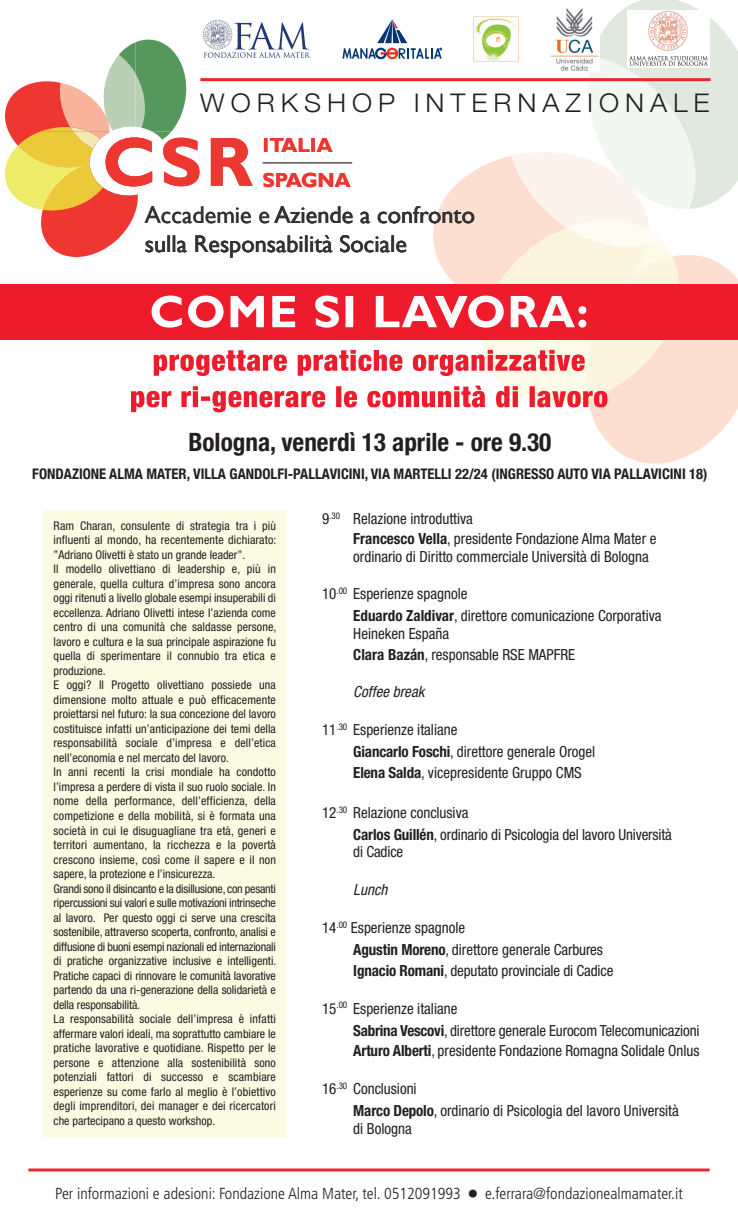
<style>
.page{position:relative;width:738px;height:1219px;background:#fff}
.page>*{position:absolute;margin:0;border:0;box-sizing:border-box;transform-origin:0 0}
.t1{font:700 69.9px "Gill Sans";color:#ee3731}
.t2{font:300 25.6px "Helvetica Neue";letter-spacing:.22em;color:#231f20;scale:1.05 1}
.t3{font:700 condensed 25.2px "Helvetica Neue";color:#231f20}
.t4{font:24.1px "Gill Sans";color:#333}
.t5{font:700 20.3px "Gill Sans";color:#ee3731}
.t6{font:300 condensed 16px "Frutiger";color:#231f20}
.t7{font:condensed 15.3px/22px "Helvetica Neue";color:#231f20}
.t8{font:italic condensed 15.3px "Helvetica Neue";letter-spacing:.005em;color:#231f20}
.t9{font:700 condensed 14.6px "Helvetica Neue";color:#231f20}
.t10{font:condensed 12px/14.5px "Helvetica Neue";letter-spacing:.01em;color:#231f20}
.s1{font-weight:700}
.s2{font-family:"Universal Newswith Comm Pi";font-weight:400;font-stretch:normal}
</style>
<div class="page">
<img style="left:324px;top:0;width:413px;height:464px">
<div style="left:0;top:284px;width:737px;height:55px;background:#ee1b2d"></div>
<hr style="left:262px;top:162px;width:90px;height:2px;background:#333">
<svg style="left:4px;top:39px;width:182px;height:218px"></svg>
<div style="left:43px;top:511px;width:243px;height:626px;background:#fafbe3"></div>
<svg style="left:342px;top:19px;width:99px;height:40px"></svg>
<svg style="left:131px;top:386px;width:476px;height:26px"></svg>
<svg style="left:154px;top:350px;width:430px;height:26px"></svg>
<hr style="left:28px;top:1168px;width:681px;height:3px;background:#e9282d">
<hr style="left:200px;top:78px;width:510px;height:3px;background:#e9282d">
<img style="left:203px;top:19px;width:108px;height:39px">
<svg style="left:470px;top:17px;width:51px;height:45px"></svg>
<img style="left:473px;top:17px;width:45px;height:45px">
<img style="left:549px;top:7px;width:50px;height:65px">
<img style="left:627px;top:11px;width:82px;height:57px">
<svg style="left:151px;top:296px;width:435px;height:32px"></svg>
<h2 class="t2" style="left:200px;top:87px;width:486px">WORKSHOP INTERNAZIONALE</h2>
<h1 class="t1" style="left:102px;top:121px;width:152px">CSR</h1>
<h3 class="t5" style="left:262px;top:133px;width:71px">ITALIA</h3>
<h3 class="t5" style="left:262px;top:168px;width:89px">SPAGNA</h3>
<h3 class="t4" style="left:145px;top:200px;width:331px">Accademie e Aziende a confronto</h3>
<h3 class="t4" style="left:145px;top:229px;width:263px">sulla Responsabilità Sociale</h3>
<h3 class="t3" style="left:188px;top:427px;width:364px">BOLOGNA, VENERDÌ 13 APRILE - ORE 9.30</h3>
<p class="t9" style="left:32px;top:465px;width:676px">FONDAZIONE ALMA MATER, VILLA GANDOLFI-PALLAVICINI, VIA MARTELLI 22/24 (INGRESSO AUTO VIA PALLAVICINI 18)</p>
<p class="t10" style="left:54px;top:519px;width:224px">Ram Charan, consulente di strategia tra i più influenti al mondo, ha recentemente dichiarato: ”Adriano Olivetti è stato un grande leader”.<br>Il modello olivettiano di leadership e, più in generale, quella cultura d’impresa sono ancora oggi ritenuti a livello globale esempi insuperabili di eccellenza. Adriano Olivetti intese l’azienda come centro di una comunità che saldasse persone, lavoro e cultura e la sua principale aspirazione fu quella di sperimentare il connubio tra etica e produzione.<br>E oggi? Il Progetto olivettiano possiede una dimensione molto attuale e può efficacemente proiettarsi nel futuro: la sua concezione del lavoro costituisce infatti un’anticipazione dei temi della responsabilità sociale d’impresa e dell’etica nell’economia e nel mercato del lavoro.<br>In anni recenti la crisi mondiale ha condotto l’impresa a perdere di vista il suo ruolo sociale. In nome della performance, dell’efficienza, della competizione e della mobilità, si è formata una società in cui le disuguagliane tra età, generi e territori aumentano, la ricchezza e la povertà crescono insieme, così come il sapere e il non sapere, la protezione e l’insicurezza.<br>Grandi sono il disincanto e la disillusione, con pesanti ripercussioni sui valori e sulle motivazioni intrinseche al lavoro. Per questo oggi ci serve una crescita sostenibile, attraverso scoperta, confronto, analisi e diffusione di buoni esempi nazionali ed internazionali di pratiche organizzative inclusive e intelligenti.<br>Pratiche capaci di rinnovare le comunità lavorative partendo da una ri-generazione della solidarietà e della responsabilità.<br>La responsabilità sociale dell’impresa è infatti affermare valori ideali, ma soprattutto cambiare le pratiche lavorative e quotidiane. Rispetto per le persone e attenzione alla sostenibilità sono potenziali fattori di successo e scambiare esperienze su come farlo al meglio è l’obiettivo degli imprenditori, dei manager e dei ricercatori che partecipano a questo workshop.</p>
<p class="t7" style="left:353px;top:509px;width:304px;line-height:20.4px;text-indent:-31px">9<sup>.30</sup> Relazione introduttiva<br><span class="s1">Francesco Vella</span>, presidente Fondazione Alma Mater e</p>
<p class="t7" style="left:353px;top:546px;width:297px">ordinario di Diritto commerciale Università di Bologna</p>
<p class="t7" style="left:353px;top:584px;width:309px;text-indent:-31px">10<sup>.00</sup> Esperienze spagnole<br><span class="s1">Eduardo Zaldivar</span>, direttore comunicazione Corporativa</p>
<p class="t7" style="left:353px;top:625px;width:223px;line-height:20.6px">Heineken España<br><span class="s1">Clara Bazán</span>, responsable RSE MAPFRE</p>
<p class="t8" style="left:353px;top:686px;width:73px">Coffee break</p>
<p class="t7" style="left:353px;top:720px;width:243px;text-indent:-31px">11<sup>.30</sup> Esperienze italiane<br><span class="s1">Giancarlo Foschi</span>, direttore generale Orogel</p>
<p class="t7" style="left:353px;top:763px;width:230px"><span class="s1">Elena Salda</span>, vicepresidente Gruppo CMS</p>
<p class="t7" style="left:353px;top:803px;width:320px;text-indent:-31px">12<sup>.30</sup> Relazione conclusiva<br><span class="s1">Carlos Guillén</span>, ordinario di Psicologia del lavoro Università</p>
<p class="t7" style="left:353px;top:842px;width:51px">di Cadice</p>
<p class="t8" style="left:353px;top:884px;width:36px">Lunch</p>
<p class="t7" style="left:353px;top:918px;width:251px;text-indent:-31px">14<sup>.00</sup> Esperienze spagnole<br><span class="s1">Agustin Moreno</span>, direttore generale Carbures</p>
<p class="t7" style="left:353px;top:961px;width:261px"><span class="s1">Ignacio Romani</span>, deputato provinciale di Cadice</p>
<p class="t7" style="left:353px;top:998px;width:347px;text-indent:-31px">15<sup>.00</sup> Esperienze italiane<br><span class="s1">Sabrina Vescovi</span>, direttore generale Eurocom Telecomunicazioni</p>
<p class="t7" style="left:353px;top:1041px;width:347px"><span class="s1">Arturo Alberti</span>, presidente Fondazione Romagna Solidale Onlus</p>
<p class="t7" style="left:353px;top:1079px;width:327px;text-indent:-31px">16<sup>.30</sup> Conclusioni<br><span class="s1">Marco Depolo</span>, ordinario di Psicologia del lavoro Università</p>
<p class="t7" style="left:353px;top:1118px;width:60px">di Bologna</p>
<h3 class="t6" style="left:55px;top:1187px;width:628px">Per informazioni e adesioni: Fondazione Alma Mater, tel. 0512091993 <span class="s2">●</span> e.ferrara@fondazionealmamater.it</h3>
</div>
